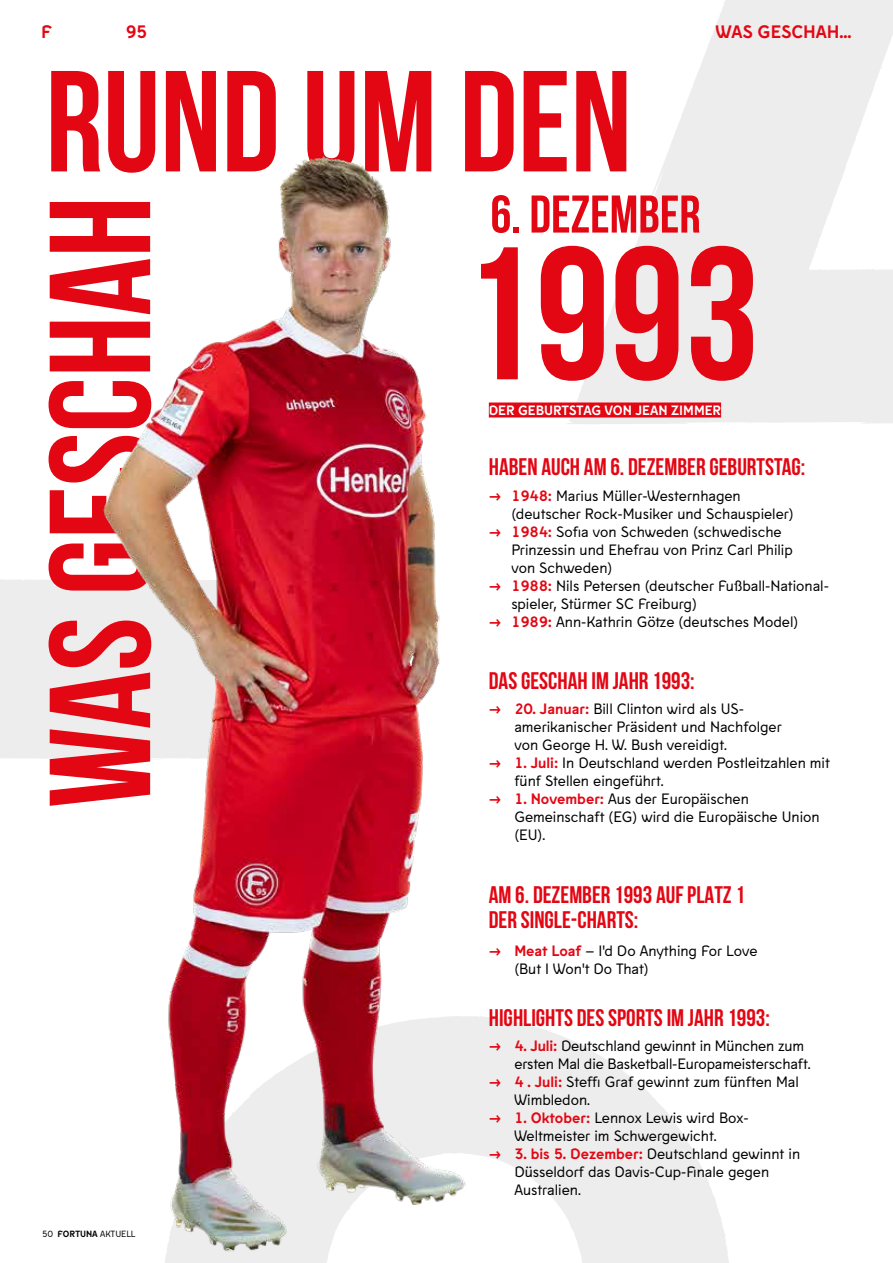
<style>
.page{position:relative;width:893px;height:1263px;background:#fff}
.page>*{position:absolute;margin:0;border:0;box-sizing:border-box;transform-origin:0 0}
.t1{font:700 188.55px "Bebas Neue";color:#e30613}
.t2{font:700 143.55px "Bebas Neue";color:#e30613}
.t3{font:700 52.95px "Bebas Neue";color:#e30613}
.t4{font:700 24px/25.5px "Bebas Neue";color:#e30613}
.t5{font:700 18px "Fortuna Sans";letter-spacing:-.005em;color:#e30613}
.t6{font:15px/18px "Fortuna Sans";color:#000}
.t7{font:700 13.5px "Fortuna Sans";color:#fff}
.t8{font:9px "Fortuna Sans";color:#000}
.s1{font-weight:700}
.s2{font-weight:700;color:#e30613}
</style>
<div class="page">
<svg style="left:474px;top:1016px;width:255px;height:247px;fill:#ededed"></svg>
<svg style="left:566px;top:0;width:327px;height:424px;fill:#ededed"></svg>
<div style="left:0;top:579px;width:98px;height:180px;background:#ededed"></div>
<div style="left:489px;top:402px;width:232px;height:15px;background:#e30613"></div>
<img style="left:98px;top:155px;width:376px;height:1108px">
<p class="t5" style="left:41px;top:17px;width:12px">F</p>
<p class="t5" style="left:126px;top:17px;width:22px">95</p>
<p class="t5" style="left:716px;top:17px;width:137px">WAS GESCHAH...</p>
<h2 class="t2" style="left:45px;top:43px;width:588px">RUND UM DEN</h2>
<h2 class="t2" style="left:22px;top:808px;width:613px;rotate:-90deg">WAS GESCHAH</h2>
<p class="t8" style="left:43px;top:1227px;width:94px">50 <span class="s1">FORTUNA</span> AKTUELL</p>
<h3 class="t3" style="left:490px;top:185px;width:212px">6. DEZEMBER</h3>
<h1 class="t1" style="left:461px;top:211px;width:300px">1993</h1>
<p class="t7" style="left:489px;top:399px;width:234px">DER GEBURTSTAG VON JEAN ZIMMER</p>
<h3 class="t4" style="left:489px;top:454px;width:318px">HABEN AUCH AM 6. DEZEMBER GEBURTSTAG:</h3>
<p class="t6" style="left:511px;top:486px;width:284px;text-indent:-22px"><span class="s2">→ 1948:</span> Marius Müller-Westernhagen (deutscher Rock-Musiker und Schauspieler)</p>
<p class="t6" style="left:511px;top:522px;width:283px;text-indent:-22px"><span class="s2">→ 1984:</span> Sofia von Schweden (schwedische<br>Prinzessin und Ehefrau von Prinz Carl Philip von Schweden)</p>
<p class="t6" style="left:511px;top:576px;width:319px;text-indent:-22px"><span class="s2">→ 1988:</span> Nils Petersen (deutscher Fußball-National&shy;spieler, Stürmer SC Freiburg)</p>
<p class="t6" style="left:489px;top:612px;width:311px"><span class="s2">→ 1989:</span> Ann-Kathrin Götze (deutsches Model)</p>
<h3 class="t4" style="left:489px;top:667px;width:207px">DAS GESCHAH IM JAHR 1993:</h3>
<p class="t6" style="left:514px;top:699px;width:269px;text-indent:-26px"><span class="s2">→ 20. Januar:</span> Bill Clinton wird als US&shy;amerikanischer Präsident und Nachfolger von George H. W. Bush vereidigt.</p>
<p class="t6" style="left:514px;top:753px;width:317px;text-indent:-26px"><span class="s2">→ 1. Juli:</span> In Deutschland werden Postleitzahlen mit fünf Stellen eingeführt.</p>
<p class="t6" style="left:514px;top:789px;width:307px;text-indent:-26px"><span class="s2">→ 1. November:</span> Aus der Europäischen<br>Gemeinschaft (EG) wird die Europäische Union (EU).</p>
<h3 class="t4" style="left:489px;top:881px;width:258px">AM 6. DEZEMBER 1993 AUF PLATZ 1<br>DER SINGLE-CHARTS:</h3>
<p class="t6" style="left:514px;top:941px;width:245px;text-indent:-26px"><span class="s2">→ Meat Loaf</span> – I'd Do Anything For Love (But I Won't Do That)</p>
<h3 class="t4" style="left:489px;top:1005px;width:283px">HIGHLIGHTS DES SPORTS IM JAHR 1993:</h3>
<p class="t6" style="left:514px;top:1037px;width:298px;text-indent:-26px"><span class="s2">→ 4. Juli:</span> Deutschland gewinnt in München zum ersten Mal die Basketball-Europameisterschaft.</p>
<p class="t6" style="left:514px;top:1073px;width:286px;text-indent:-26px"><span class="s2">→ 4 . Juli:</span> Steffi Graf gewinnt zum fünften Mal<br>Wimbledon.</p>
<p class="t6" style="left:489px;top:1109px;width:261px;text-align:center"><span class="s2">→ 1. Oktober:</span> Lennox Lewis wird Box-<br>Weltmeister im Schwergewicht.</p>
<p class="t6" style="left:514px;top:1145px;width:287px;text-indent:-26px"><span class="s2">→ 3. bis 5. Dezember:</span> Deutschland gewinnt in<br>Düsseldorf das Davis-Cup-Finale gegen<br>Australien.</p>
</div>
